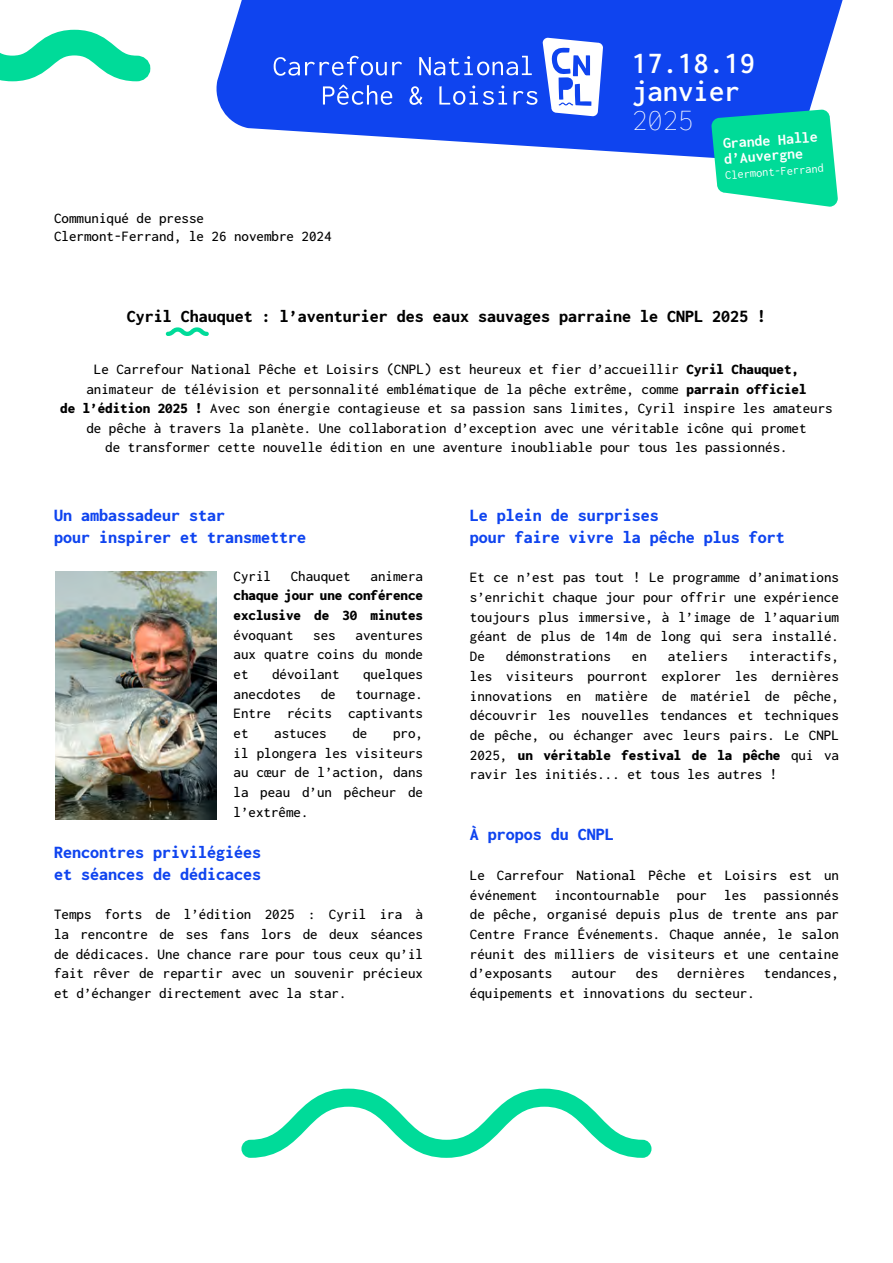
<style>
.page{position:relative;width:893px;height:1263px;background:#fff}
.page>*{position:absolute;margin:0;border:0;box-sizing:border-box;transform-origin:0 0}
.t1{font:30.75px/28.7px "Inconsolata";color:#fff}
.t2{font:18px/21.8px "Inconsolata";color:#0f44ef}
.t3{font:18px "Inconsolata";color:#000}
.t4{font:15.75px/15.3px "Inconsolata";color:#fff}
.t5{font:15px/19.6px "Inconsolata";color:#000;text-align:justify}
.t6{font:12.3px "Inconsolata";color:#fff}
</style>
<div class="page">
<svg style="left:216px;top:0;width:627px;height:158px;fill:#0f44ef"></svg>
<svg style="left:165px;top:327px;width:44px;height:9px"></svg>
<svg style="left:0;top:29px;width:151px;height:53px"></svg>
<svg style="left:711px;top:110px;width:127px;height:97px"></svg>
<svg style="left:543px;top:38px;width:60px;height:78px"></svg>
<svg style="left:323px;top:85px;width:69px;height:20px"></svg>
<svg style="left:409px;top:86px;width:13px;height:19px"></svg>
<svg style="left:439px;top:85px;width:68px;height:20px"></svg>
<svg style="left:514px;top:91px;width:23px;height:14px"></svg>
<svg style="left:274px;top:56px;width:128px;height:20px"></svg>
<svg style="left:419px;top:56px;width:113px;height:19px"></svg>
<img style="left:56px;top:571px;width:160px;height:248px">
<svg style="left:241px;top:1088px;width:411px;height:70px"></svg>
<p class="t5" style="left:54px;top:210px;width:279px;line-height:18px">Communiqué de presse<br>Clermont-Ferrand, le 26 novembre 2024</p>
<h1 class="t1" style="left:632px;top:49px;width:124px">17.18.19 janvier<br>2025</h1>
<p class="t4" style="left:723px;top:136px;width:96px;rotate:-4deg">Grande Halle d’Auvergne</p>
<p class="t6" style="left:725px;top:167px;width:100px;rotate:-4deg">Clermont-Ferrand</p>
<p class="t3" style="left:127px;top:304px;width:641px">Cyril Chauquet : l’aventurier des eaux sauvages parraine le CNPL 2025 !</p>
<p class="t5" style="left:60px;top:360px;width:774px;text-align:center">Le Carrefour National Pêche et Loisirs (CNPL) est heureux et fier d’accueillir Cyril Chauquet, animateur de télévision et personnalité emblématique de la pêche extrême, comme parrain officiel<br>de l’édition 2025 ! Avec son énergie contagieuse et sa passion sans limites, Cyril inspire les amateurs de pêche à travers la planète. Une collaboration d’exception avec une véritable icône qui promet<br>de transformer cette nouvelle édition en une aventure inoubliable pour tous les passionnés.</p>
<p class="t2" style="left:54px;top:505px;width:253px">Un ambassadeur star<br>pour inspirer et transmettre</p>
<p class="t5" style="left:234px;top:566px;width:39px">Cyril</p>
<p class="t5" style="left:291px;top:566px;width:61px">Chauquet</p>
<p class="t5" style="left:234px;top:566px;width:191px;text-indent:137px">animera chaque jour une conférence exclusive de 30 minutes évoquant</p>
<p class="t5" style="left:234px;top:625px;width:191px;text-indent:122px">aventures aux quatre coins du monde et</p>
<p class="t5" style="left:313px;top:625px;width:24px">ses</p>
<p class="t5" style="left:272px;top:665px;width:69px">dévoilant</p>
<p class="t5" style="left:363px;top:665px;width:62px">quelques</p>
<p class="t5" style="left:234px;top:684px;width:69px">anecdotes</p>
<p class="t5" style="left:321px;top:684px;width:16px">de</p>
<p class="t5" style="left:234px;top:684px;width:191px;text-indent:122px">tournage.<br>Entre récits captivants et</p>
<p class="t5" style="left:274px;top:724px;width:54px">astuces</p>
<p class="t5" style="left:352px;top:724px;width:16px">de</p>
<p class="t5" style="left:234px;top:724px;width:191px;text-indent:160px">pro, il plongera les visiteurs au cœur de l’action, dans la peau d’un pêcheur de l’extrême.</p>
<p class="t2" style="left:54px;top:842px;width:208px">Rencontres privilégiées et séances de dédicaces</p>
<p class="t5" style="left:54px;top:905px;width:371px">Temps forts de l’édition 2025 : Cyril ira à la rencontre de ses fans lors de deux séances de dédicaces. Une chance rare pour tous ceux qu’il fait rêver de repartir avec un souvenir précieux et d’échanger directement avec la star.</p>
<p class="t2" style="left:470px;top:505px;width:316px">Le plein de surprises<br>pour faire vivre la pêche plus fort</p>
<p class="t5" style="left:470px;top:568px;width:371px">Et ce n’est pas tout ! Le programme d’animations s’enrichit chaque jour pour offrir une expérience toujours plus immersive, à l’image de l’aquarium géant de plus de 14m de long qui sera installé.<br>De</p>
<p class="t5" style="left:506px;top:647px;width:106px">démonstrations</p>
<p class="t5" style="left:632px;top:647px;width:16px">en</p>
<p class="t5" style="left:668px;top:647px;width:61px">ateliers</p>
<p class="t5" style="left:470px;top:647px;width:371px;text-indent:279px">interactifs, les visiteurs pourront explorer les dernières innovations en matière de matériel de pêche, découvrir les nouvelles tendances et techniques de pêche, ou échanger avec leurs pairs. Le CNPL 2025, un véritable festival de la pêche qui va ravir les initiés... et tous les autres !</p>
<p class="t2" style="left:470px;top:824px;width:145px">À propos du CNPL</p>
<p class="t5" style="left:470px;top:865px;width:371px">Le Carrefour National Pêche et Loisirs est un événement incontournable pour les passionnés de pêche, organisé depuis plus de trente ans par Centre France Événements. Chaque année, le salon réunit des milliers de visiteurs et une centaine d’exposants</p>
<p class="t5" style="left:571px;top:964px;width:46px">autour</p>
<p class="t5" style="left:636px;top:964px;width:24px">des</p>
<p class="t5" style="left:677px;top:964px;width:69px">dernières</p>
<p class="t5" style="left:764px;top:964px;width:77px">tendances,</p>
<p class="t5" style="left:470px;top:984px;width:286px">équipements et innovations du secteur.</p>
</div>
